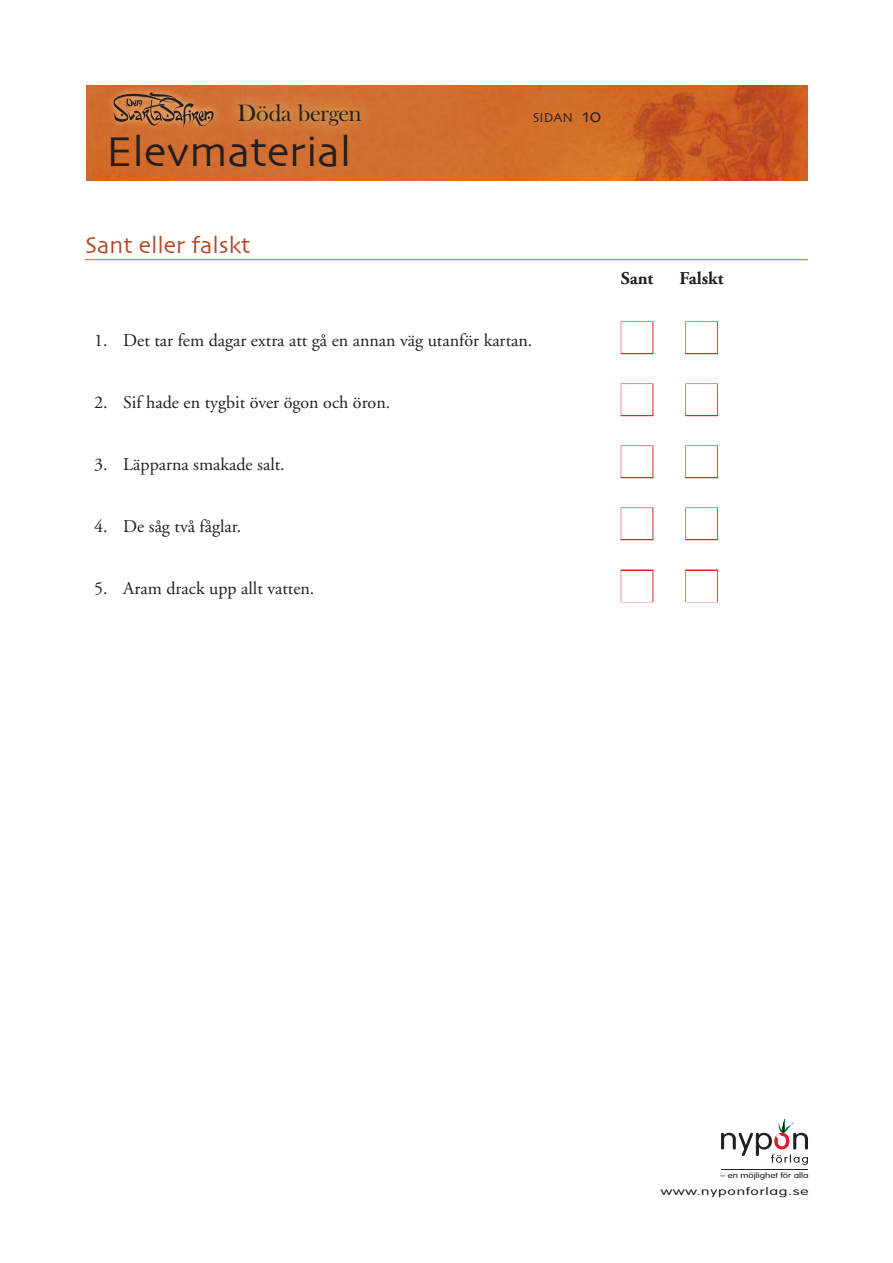
<style>
.page{position:relative;width:893px;height:1263px;background:#fff}
.page>*{position:absolute;margin:0;border:0;box-sizing:border-box;transform-origin:0 0}
.t1{font:43.5px "Skia";color:#231f20}
.t2{font:24.45px "Baskerville Old Fac D";letter-spacing:-.01em;color:#231f20}
.t3{font:24px "Skia";color:#b44624}
.t4{font:18px "Adobe Garamond";color:#231f20}
.t5{font:700 18px "Adobe Garamond";color:#231f20}
.t6{font:13.5px "Skia";color:#231f20}
.t7{font:300 10.5px "VAG Rounded";letter-spacing:.05em;color:#231f20;scale:1.48 1}
.t8{font:300 7.65px "VAG Rounded";letter-spacing:-.005em;color:#231f20;scale:1.28 1}
.s1{font-size:19.5px}
</style>
<div class="page">
<div style="left:86px;top:85px;width:420px;height:95px;background:#d26e2f"></div>
<img style="left:506px;top:85px;width:302px;height:95px">
<svg style="left:721px;top:1118px;width:87px;height:47px"></svg>
<hr style="left:721px;top:1170px;width:87px;height:1px;background:#231f20">
<svg style="left:226px;top:91px;width:148px;height:47px;background:#d07738"></svg>
<svg style="left:106px;top:85px;width:115px;height:48px;background:#d16e31"></svg>
<img style="left:107px;top:92px;width:109px;height:35px">
<hr style="left:85px;top:259px;width:723px;height:1px;background:#cf6123">
<div style="left:621px;top:321px;width:32px;height:33px;border:2px solid #e61e25"></div>
<div style="left:685px;top:321px;width:33px;height:33px;border:2px solid #e61e25"></div>
<div style="left:621px;top:383px;width:32px;height:33px;border:2px solid #e61e25"></div>
<div style="left:685px;top:383px;width:33px;height:33px;border:2px solid #e61e25"></div>
<div style="left:621px;top:445px;width:32px;height:33px;border:2px solid #e61e25"></div>
<div style="left:685px;top:445px;width:33px;height:33px;border:2px solid #e61e25"></div>
<div style="left:621px;top:507px;width:32px;height:33px;border:2px solid #e61e25"></div>
<div style="left:685px;top:507px;width:33px;height:33px;border:2px solid #e61e25"></div>
<div style="left:621px;top:569px;width:32px;height:33px;border:2px solid #e61e25"></div>
<div style="left:685px;top:569px;width:33px;height:33px;border:2px solid #e61e25"></div>
<svg style="left:621px;top:322px;width:96px;height:31px"></svg>
<svg style="left:621px;top:384px;width:96px;height:31px"></svg>
<svg style="left:621px;top:446px;width:96px;height:31px"></svg>
<svg style="left:621px;top:508px;width:96px;height:31px"></svg>
<svg style="left:621px;top:570px;width:96px;height:31px"></svg>
<h2 class="t2" style="left:237px;top:99px;width:126px">Döda bergen</h2>
<h1 class="t1" style="left:106px;top:126px;width:247px">Elevmaterial</h1>
<p class="t6" style="left:533px;top:109px;width:71px">sidan <span class="s1">10</span></p>
<h3 class="t3" style="left:85px;top:231px;width:167px">Sant eller falskt</h3>
<p class="t4" style="left:94px;top:331px;width:440px">1. Det tar fem dagar extra att gå en annan väg utanför kartan.</p>
<p class="t4" style="left:94px;top:393px;width:298px">2. Sif hade en tygbit över ögon och öron.</p>
<p class="t4" style="left:94px;top:455px;width:192px">3. Läpparna smakade salt.</p>
<p class="t4" style="left:94px;top:517px;width:149px">4. De såg två fåglar.</p>
<p class="t4" style="left:94px;top:579px;width:222px">5. Aram drack upp allt vatten.</p>
<p class="t5" style="left:621px;top:268px;width:34px">Sant</p>
<p class="t5" style="left:679px;top:268px;width:46px">Falskt</p>
<p class="t8" style="left:720px;top:1170px;width:70px">– en möjlighet för alla</p>
<p class="t7" style="left:661px;top:1185px;width:101px">www.nyponforlag.se</p>
</div>
